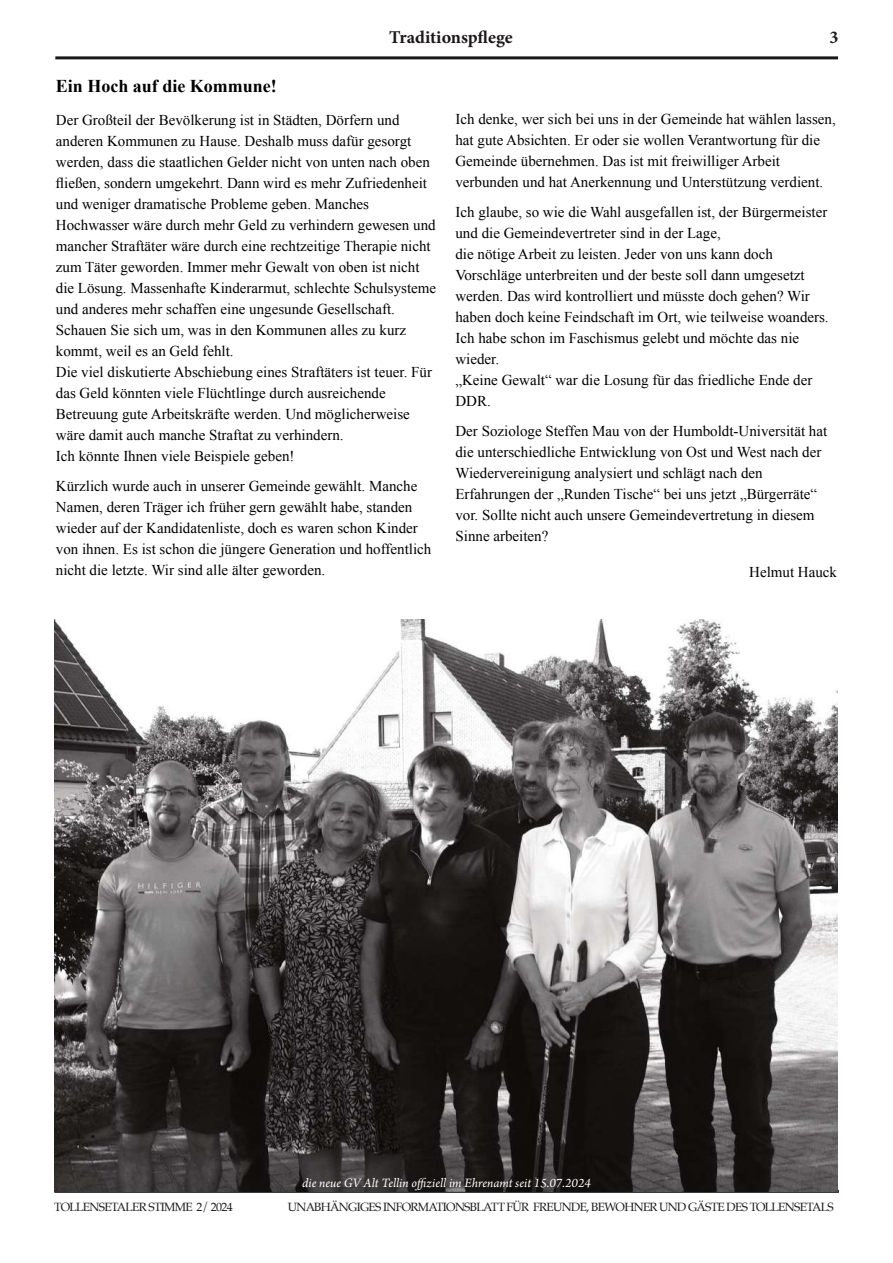
<style>
.page{position:relative;width:893px;height:1263px;background:#fff}
.page>*{position:absolute;margin:0;border:0;box-sizing:border-box;transform-origin:0 0}
.t1{font:700 18px "Times New Roman";color:#000}
.t2{font:700 18px "Minion Pro";color:#1b171a}
.t3{font:15px/21px "Times New Roman";color:#000}
.t4{font:italic 13.5px "Arno Pro";letter-spacing:.005em;color:#fff}
.t5{font:12px "Palatino";letter-spacing:-.055em;color:#1b171a}
</style>
<div class="page">
<hr style="left:55px;top:56px;width:783px;height:3px;background:#1b171a">
<hr style="left:54px;top:1190px;width:785px;height:3px;background:#1b171a">
<img style="left:54px;top:620px;width:783px;height:571px">
<p class="t2" style="left:389px;top:30px;width:125px">Traditionspflege</p>
<p class="t2" style="left:830px;top:30px;width:10px">3</p>
<p class="t1" style="left:56px;top:80px;width:223px">Ein Hoch auf die Kommune!</p>
<p class="t3" style="left:56px;top:111px;width:382px">Der Großteil der Bevölkerung ist in Städten, Dörfern und anderen Kommunen zu Hause. Deshalb muss dafür gesorgt werden, dass die staatlichen Gelder nicht von unten nach oben fließen, sondern umgekehrt. Dann wird es mehr Zufriedenheit und weniger dramatische Probleme geben. Manches Hochwasser wäre durch mehr Geld zu verhindern gewesen und mancher Straftäter wäre durch eine rechtzeitige Therapie nicht zum Täter geworden. Immer mehr Gewalt von oben ist nicht die Lösung. Massenhafte Kinderarmut, schlechte Schulsysteme und anderes mehr schaffen eine ungesunde Gesellschaft.<br>Schauen Sie sich um, was in den Kommunen alles zu kurz kommt, weil es an Geld fehlt.<br>Die viel diskutierte Abschiebung eines Straftäters ist teuer. Für das Geld könnten viele Flüchtlinge durch ausreichende Betreuung gute Arbeitskräfte werden. Und möglicherweise wäre damit auch manche Straftat zu verhindern.<br>Ich könnte Ihnen viele Beispiele geben!</p>
<p class="t3" style="left:56px;top:477px;width:377px">Kürzlich wurde auch in unserer Gemeinde gewählt. Manche Namen, deren Träger ich früher gern gewählt habe, standen wieder auf der Kandidatenliste, doch es waren schon Kinder von ihnen. Es ist schon die jüngere Generation und hoffentlich nicht die letzte. Wir sind alle älter geworden.</p>
<p class="t3" style="left:455px;top:109px;width:382px">Ich denke, wer sich bei uns in der Gemeinde hat wählen lassen, hat gute Absichten. Er oder sie wollen Verantwortung für die Gemeinde übernehmen. Das ist mit freiwilliger Arbeit verbunden und hat Anerkennung und Unterstützung verdient.</p>
<p class="t3" style="left:455px;top:202px;width:375px">Ich glaube, so wie die Wahl ausgefallen ist, der Bürgermeister und die Gemeindevertreter sind in der Lage,<br>die nötige Arbeit zu leisten. Jeder von uns kann doch Vorschläge unterbreiten und der beste soll dann umgesetzt werden. Das wird kontrolliert und müsste doch gehen? Wir haben doch keine Feindschaft im Ort, wie teilweise woanders.<br>Ich habe schon im Faschismus gelebt und möchte das nie wieder.<br>„Keine Gewalt“ war die Losung für das friedliche Ende der DDR.</p>
<p class="t3" style="left:455px;top:421px;width:373px">Der Soziologe Steffen Mau von der Humboldt-Universität hat die unterschiedliche Entwicklung von Ost und West nach der Wiedervereinigung analysiert und schlägt nach den Erfahrungen der „Runden Tische“ bei uns jetzt „Bürgerräte“ vor. Sollte nicht auch unsere Gemeindevertretung in diesem Sinne arbeiten?</p>
<p class="t3" style="left:749px;top:562px;width:89px">Helmut Hauck</p>
<p class="t4" style="left:302px;top:1178px;width:290px">die neue GV Alt Tellin offiziell im Ehrenamt seit 15.07.2024</p>
<p class="t5" style="left:54px;top:1201px;width:180px">TOLLENSETALER STIMME 2/ 2024</p>
<p class="t5" style="left:288px;top:1201px;width:548px">UNABHÄNGIGES INFORMATIONSBLATT FÜR FREUNDE, BEWOHNER UND GÄSTE DES TOLLENSETALS</p>
</div>
